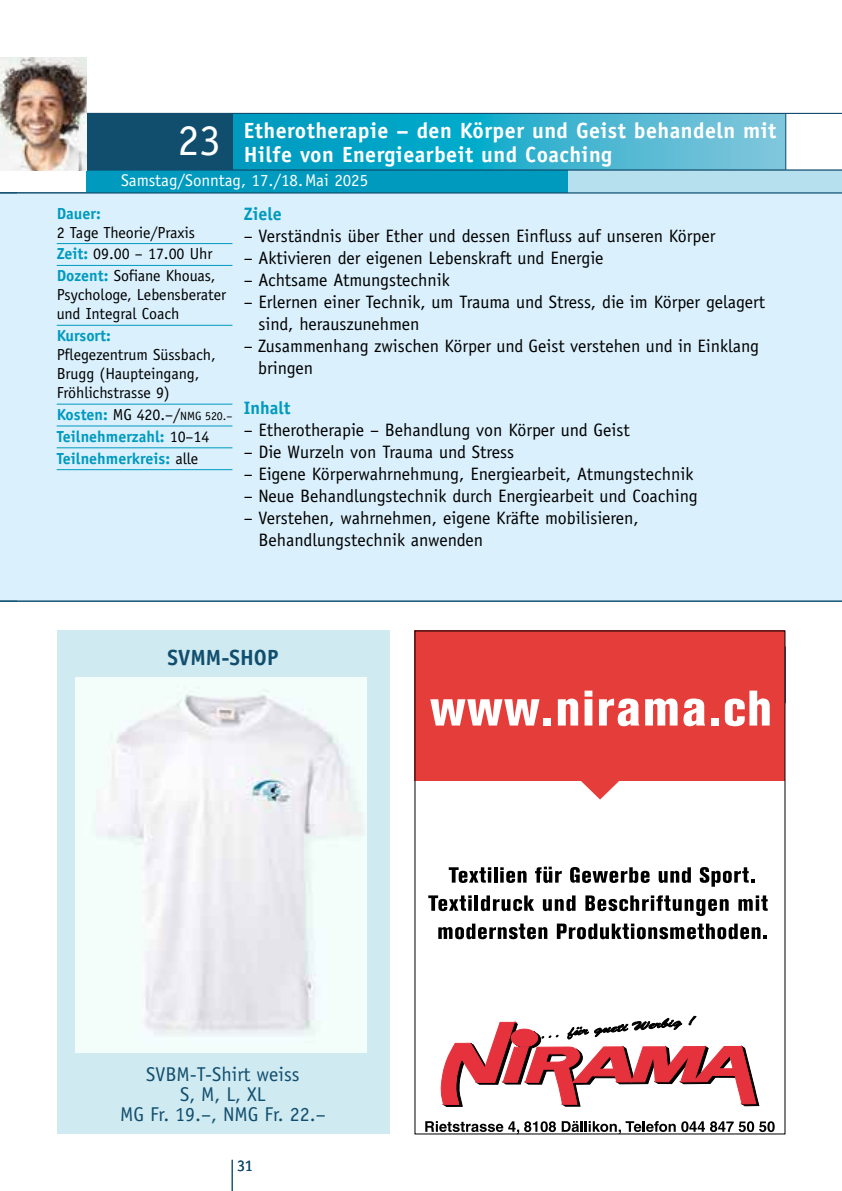
<style>
.page{position:relative;width:842px;height:1191px;background:#fff}
.page>*{position:absolute;margin:0;border:0;box-sizing:border-box;transform-origin:0 0}
.t1{font:44px "Officina Sans Std";color:#fff}
.t2{font:700 22px/24px "Officina Sans Std";letter-spacing:.02em;color:#fff}
.t3{font:700 22px "Officina Sans Std";color:#114e6e}
.t4{font:20px/20px "Officina Sans Std";color:#114e6e;text-align:center}
.t5{font:18px/22px "Officina Sans Std";color:#000}
.t6{font:700 18px "Officina Sans Std";color:#009abf}
.t7{font:17px "Officina Sans Std";color:#fff}
.t8{font:16px/19px "Officina Sans Std";letter-spacing:-.005em;color:#000}
.t9{font:700 16px/21.8px "Officina Sans Std";color:#009abf}
.t10{font:16px "Officina Sans Std";color:#114e6e}
.s1{font-weight:700;color:#009abf}
.s2{font-weight:400;color:#000}
.s3{font-weight:400;font-size:12px;color:#000}
</style>
<div class="page">
<div style="left:0;top:193px;width:842px;height:408px;background:#daf0fc"></div>
<div style="left:0;top:113px;width:232px;height:57px;background:#114e6e"></div>
<svg style="left:233px;top:114px;width:552px;height:56px;background:#2caecb"></svg>
<hr style="left:785px;top:646px;width:1px;height:57px;background:#114e6e">
<hr style="left:232px;top:1159px;width:1px;height:32px;background:#114e6e">
<div style="left:361px;top:170px;width:481px;height:23px;background:#b6e0ee"></div>
<div style="left:86px;top:170px;width:482px;height:23px;background:#009abf"></div>
<hr style="left:0;top:600px;width:842px;height:1px;background:#114e6e">
<hr style="left:0;top:113px;width:842px;height:1px;background:#114e6e">
<hr style="left:0;top:192px;width:842px;height:1px;background:#114e6e">
<hr style="left:232px;top:113px;width:1px;height:57px;background:#114e6e">
<hr style="left:57px;top:243px;width:175px;height:1px;background:#009abf">
<hr style="left:57px;top:265px;width:175px;height:1px;background:#009abf">
<hr style="left:57px;top:325px;width:175px;height:1px;background:#009abf">
<hr style="left:57px;top:404px;width:175px;height:1px;background:#009abf">
<hr style="left:57px;top:425px;width:175px;height:1px;background:#009abf">
<hr style="left:57px;top:447px;width:175px;height:1px;background:#009abf">
<hr style="left:57px;top:469px;width:175px;height:1px;background:#009abf">
<hr style="left:0;top:170px;width:842px;height:1px;background:#114e6e">
<img style="left:0;top:57px;width:86px;height:114px">
<div style="left:415px;top:630px;width:370px;height:151px;background:#e53d3a"></div>
<svg style="left:581px;top:781px;width:39px;height:18px"></svg>
<svg style="left:449px;top:867px;width:42px;height:16px"></svg>
<hr style="left:494px;top:867px;width:3px;height:15px;background:#000">
<svg style="left:500px;top:867px;width:26px;height:16px"></svg>
<svg style="left:535px;top:866px;width:27px;height:17px"></svg>
<svg style="left:570px;top:867px;width:80px;height:16px"></svg>
<svg style="left:659px;top:867px;width:32px;height:16px"></svg>
<svg style="left:700px;top:867px;width:54px;height:19px"></svg>
<svg style="left:428px;top:895px;width:44px;height:16px"></svg>
<hr style="left:475px;top:895px;width:3px;height:15px;background:#000">
<svg style="left:481px;top:895px;width:53px;height:16px"></svg>
<svg style="left:543px;top:895px;width:32px;height:16px"></svg>
<svg style="left:585px;top:895px;width:144px;height:21px"></svg>
<svg style="left:738px;top:895px;width:30px;height:15px"></svg>
<svg style="left:438px;top:923px;width:109px;height:16px"></svg>
<svg style="left:557px;top:923px;width:210px;height:16px"></svg>
<svg style="left:430px;top:699px;width:109px;height:26px"></svg>
<div style="left:544px;top:718px;width:7px;height:7px;background:#fff"></div>
<svg style="left:558px;top:698px;width:20px;height:27px"></svg>
<svg style="left:584px;top:690px;width:8px;height:35px"></svg>
<svg style="left:599px;top:698px;width:78px;height:28px"></svg>
<svg style="left:683px;top:698px;width:22px;height:28px"></svg>
<div style="left:711px;top:718px;width:7px;height:7px;background:#fff"></div>
<svg style="left:725px;top:690px;width:45px;height:36px"></svg>
<svg style="left:440px;top:1015px;width:320px;height:92px"></svg>
<svg style="left:425px;top:1121px;width:131px;height:11px"></svg>
<svg style="left:562px;top:1121px;width:213px;height:11px"></svg>
<div style="left:57px;top:630px;width:332px;height:504px;background:#cfeaf0"></div>
<img style="left:75px;top:677px;width:292px;height:375px">
<hr style="left:785px;top:113px;width:1px;height:57px;background:#114e6e">
<h1 class="t1" style="left:177px;top:114px;width:45px">23</h1>
<p class="t2" style="left:244px;top:118px;width:534px">Etherotherapie – den Körper und Geist behandeln mit<br>Hilfe von Energiearbeit und Coaching</p>
<p class="t7" style="left:121px;top:170px;width:249px">Samstag/Sonntag, 17./18.Mai 2025</p>
<p class="t9" style="left:57px;top:202px;width:46px">Dauer:</p>
<p class="t8" style="left:57px;top:221px;width:160px;line-height:21.8px">2 Tage Theorie/Praxis<br><span class="s1">Zeit:</span> 09.00 – 17.00 Uhr<br><span class="s1">Dozent:</span> Sofiane Khouas,</p>
<p class="t8" style="left:57px;top:285px;width:171px">Psychologe, Lebensberater und Integral Coach</p>
<p class="t9" style="left:57px;top:324px;width:56px">Kursort:</p>
<p class="t8" style="left:57px;top:345px;width:161px">Pflegezentrum Süssbach,<br>Brugg (Haupteingang,<br>Fröhlichstrasse 9)</p>
<p class="t9" style="left:57px;top:403px;width:177px">Kosten: <span class="s2">MG 420.–/</span><span class="s3">NMG 520.–<br></span>Teilnehmerzahl: <span class="s2">10–14<br></span>Teilnehmerkreis: <span class="s2">alle</span></p>
<p class="t6" style="left:244px;top:203px;width:39px">Ziele</p>
<p class="t5" style="left:244px;top:225px;width:473px">– Verständnis über Ether und dessen Einfluss auf unseren Körper</p>
<p class="t5" style="left:244px;top:247px;width:361px">– Aktivieren der eigenen Lebenskraft und Energie</p>
<p class="t5" style="left:244px;top:269px;width:208px">– Achtsame Atmungstechnik</p>
<p class="t5" style="left:259px;top:291px;width:508px;text-indent:-15px">– Erlernen einer Technik, um Trauma und Stress, die im Körper gelagert sind, herauszunehmen</p>
<p class="t5" style="left:258px;top:335px;width:503px;text-indent:-14px">– Zusammenhang zwischen Körper und Geist verstehen und in Einklang bringen</p>
<p class="t6" style="left:244px;top:397px;width:48px">Inhalt</p>
<p class="t5" style="left:244px;top:419px;width:388px">– Etherotherapie – Behandlung von Körper und Geist</p>
<p class="t5" style="left:244px;top:441px;width:272px">– Die Wurzeln von Trauma und Stress</p>
<p class="t5" style="left:244px;top:463px;width:451px">– Eigene Körperwahrnehmung, Energiearbeit, Atmungstechnik</p>
<p class="t5" style="left:244px;top:485px;width:456px">– Neue Behandlungstechnik durch Energiearbeit und Coaching</p>
<p class="t5" style="left:259px;top:507px;width:382px;text-indent:-15px">– Verstehen, wahrnehmen, eigene Kräfte mobilisieren,<br>Behandlungstechnik anwenden</p>
<p class="t3" style="left:168px;top:643px;width:112px">SVMM-SHOP</p>
<p class="t4" style="left:120px;top:1064px;width:207px">SVBM-T-Shirt weiss<br>S, M, L, XL<br>MG Fr. 19.–, NMG Fr. 22.–</p>
<p class="t10" style="left:237px;top:1156px;width:17px">31</p>
</div>
